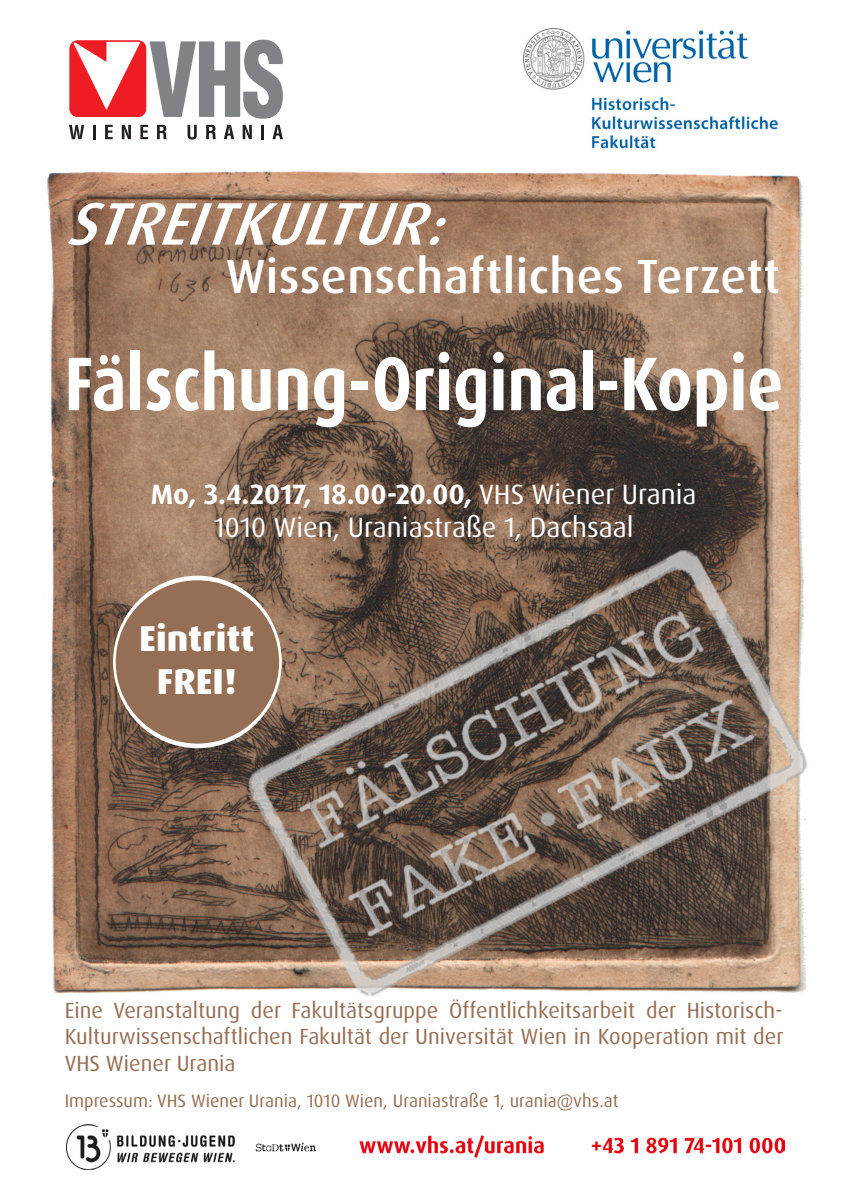
<style>
.page{position:relative;width:851px;height:1202px;background:#fff}
.page>*{position:absolute;margin:0;border:0;box-sizing:border-box;transform-origin:0 0}
.t1{font:700 76.2px "Dax OT";color:#fff;scale:.84 1}
.t2{font:italic 500 60px "Dax OT";color:#fff}
.t3{font:500 48px "Dax OT";letter-spacing:.01em;color:#fff}
.t4{font:800 36px "Dax OT";color:#fff}
.t5{font:700 28px "Dax OT";color:#fff}
.t6{font:28px "Dax OT";color:#fff}
.t7{font:22px/26.4px "Dax OT";color:#956f55;text-align:justify}
.t8{font:18px "Dax OT";color:#956f55}
.s1{font-weight:400}
</style>
<div class="page">
<img style="left:46px;top:171px;width:762px;height:825px">
<img style="left:66px;top:1124px;width:718px;height:45px">
<div style="left:70px;top:41px;width:75px;height:75px;background:#ee1d23;border-radius:8px"></div>
<div style="left:70px;top:41px;width:76px;height:75px;border:1px solid #ee1d23;border-radius:8px"></div>
<svg style="left:73px;top:42px;width:68px;height:68px"></svg>
<div style="left:69px;top:40px;width:77px;height:77px;border:1px solid #ee1d23;border-radius:8px"></div>
<svg style="left:150px;top:40px;width:133px;height:79px"></svg>
<svg style="left:69px;top:125px;width:15px;height:14px"></svg>
<hr style="left:93px;top:125px;width:3px;height:14px;background:#231f20">
<svg style="left:105px;top:125px;width:8px;height:14px"></svg>
<svg style="left:122px;top:125px;width:9px;height:14px"></svg>
<svg style="left:140px;top:125px;width:8px;height:14px"></svg>
<svg style="left:157px;top:125px;width:10px;height:14px"></svg>
<svg style="left:187px;top:125px;width:10px;height:15px"></svg>
<svg style="left:206px;top:125px;width:10px;height:14px"></svg>
<svg style="left:224px;top:125px;width:10px;height:14px"></svg>
<svg style="left:242px;top:125px;width:10px;height:14px"></svg>
<hr style="left:261px;top:125px;width:3px;height:14px;background:#231f20">
<svg style="left:272px;top:125px;width:11px;height:14px"></svg>
<img style="left:523px;top:28px;width:255px;height:121px">
<svg style="left:113px;top:576px;width:169px;height:172px"></svg>
<div style="left:116px;top:580px;width:163px;height:164px;background:#956f55;border-radius:50%"></div>
<p class="t2" style="left:65px;top:186px;width:405px">STREITKULTUR:</p>
<p class="t3" style="left:226px;top:246px;width:556px">Wissenschaftliches Terzett</p>
<p class="t1" style="left:65px;top:335px;width:856px">Fälschung-Original-Kopie</p>
<p class="t5" style="left:151px;top:476px;width:547px">Mo, 3.4.2017, 18.00-20.00, <span class="s1">VHS Wiener Urania</span></p>
<p class="t6" style="left:214px;top:510px;width:421px">1010 Wien, Uraniastraße 1, Dachsaal</p>
<p class="t4" style="left:139px;top:615px;width:116px">Eintritt</p>
<p class="t4" style="left:157px;top:658px;width:81px">FREI!</p>
<p class="t7" style="left:65px;top:997px;width:720px">Eine Veranstaltung der Fakultätsgruppe Öffentlichkeitsarbeit der Historisch-Kulturwissenschaftlichen Fakultät der Universität Wien in Kooperation mit der VHS Wiener Urania</p>
<p class="t8" style="left:65px;top:1089px;width:555px">Impressum: VHS Wiener Urania, 1010 Wien, Uraniastraße 1, urania@vhs.at</p>
</div>
